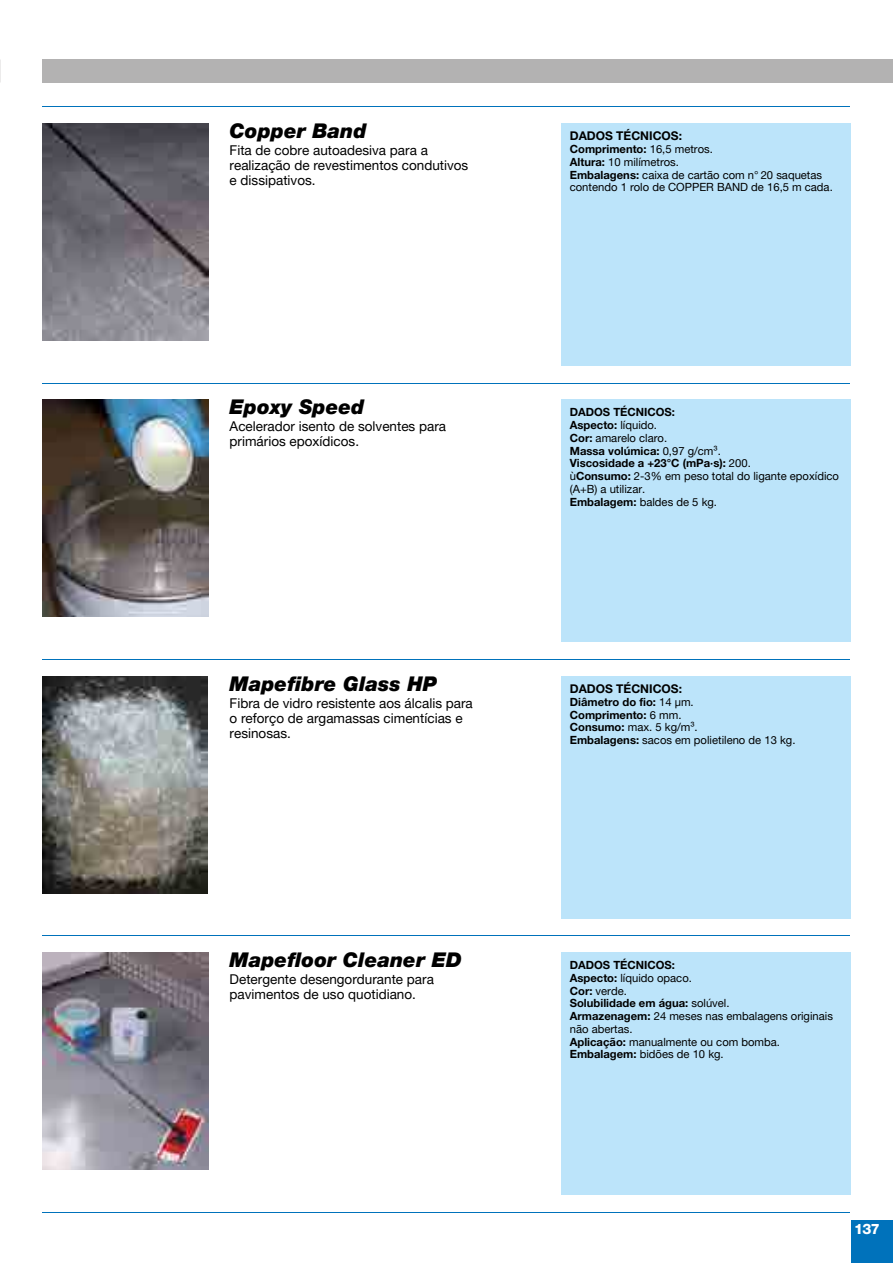
<style>
.page{position:relative;width:893px;height:1263px;background:#fff}
.page>*{position:absolute;margin:0;border:0;box-sizing:border-box;transform-origin:0 0}
.t1{font:italic 900 20.25px "Helvetica Neue LTW1 G";color:#000}
.t2{font:800 14.25px "Helvetica Neue LTW1 G";color:#fff}
.t3{font:13.5px/15px "Helvetica Neue LTW1 G";color:#000}
.t4{font:700 12px "Helvetica Neue LTW1 G";color:#000}
.t5{font:11.25px/12.8px "Helvetica Neue LTW1 G";color:#000}
.t6{font:700 11.25px/12.8px "Helvetica Neue LTW1 G";color:#000}
.s1{font-weight:700}
.s2{font-weight:400}
</style>
<div class="page">
<hr style="left:43px;top:383px;width:807px;height:1px;background:#0072bb">
<hr style="left:43px;top:659px;width:807px;height:1px;background:#0072bb">
<hr style="left:43px;top:935px;width:807px;height:1px;background:#0072bb">
<hr style="left:43px;top:1212px;width:807px;height:1px;background:#0072bb">
<hr style="left:43px;top:106px;width:807px;height:1px;background:#0072bb">
<div style="left:851px;top:1220px;width:42px;height:43px;background:#0072bb"></div>
<div style="left:43px;top:60px;width:850px;height:23px;background:#b3b2b2"></div>
<div style="left:561px;top:952px;width:289px;height:243px;background:#bce4fa"></div>
<img style="left:43px;top:952px;width:165px;height:217px">
<div style="left:561px;top:676px;width:289px;height:242px;background:#bce4fa"></div>
<img style="left:43px;top:676px;width:165px;height:217px">
<div style="left:561px;top:400px;width:289px;height:242px;background:#bce4fa"></div>
<img style="left:43px;top:400px;width:165px;height:217px">
<div style="left:561px;top:123px;width:289px;height:243px;background:#bce4fa"></div>
<img style="left:43px;top:123px;width:165px;height:217px">
<h1 class="t1" style="left:230px;top:118px;width:138px">Copper Band</h1>
<p class="t3" style="left:230px;top:142px;width:240px">Fita de cobre autoadesiva para a realização de revestimentos condutivos e dissipativos.</p>
<h1 class="t1" style="left:230px;top:395px;width:136px">Epoxy Speed</h1>
<p class="t3" style="left:230px;top:419px;width:218px">Acelerador isento de solventes para primários epoxídicos.</p>
<h1 class="t1" style="left:230px;top:671px;width:209px">Mapefibre Glass HP</h1>
<p class="t3" style="left:230px;top:695px;width:245px">Fibra de vidro resistente aos álcalis para o reforço de argamassas cimentícias e resinosas.</p>
<h1 class="t1" style="left:230px;top:948px;width:234px">Mapefloor Cleaner ED</h1>
<p class="t3" style="left:230px;top:972px;width:206px">Detergente desengordurante para pavimentos de uso quotidiano.</p>
<p class="t4" style="left:570px;top:129px;width:114px">DADOS TÉCNICOS:</p>
<p class="t5" style="left:570px;top:143px;width:264px"><span class="s1">Comprimento:</span> 16,5 metros.<br><span class="s1">Altura:</span> 10 milímetros.<br><span class="s1">Embalagens:</span> caixa de cartão com n° 20 saquetas contendo 1 rolo de COPPER BAND de 16,5 m cada.</p>
<p class="t5" style="left:570px;top:406px;width:271px"><span class="s1">DADOS TÉCNICOS:<br>Aspecto:</span> líquido.<br><span class="s1">Cor:</span> amarelo claro.<br><span class="s1">Massa volúmica:</span> 0,97 g/cm³.<br><span class="s1">Viscosidade a +23°C (mPa·s):</span> 200.<br>ù<span class="s1">Consumo:</span> 2-3% em peso total do ligante epoxídico (A+B) a utilizar.<br><span class="s1">Embalagem:</span> baldes de 5 kg.</p>
<p class="t4" style="left:570px;top:681px;width:114px">DADOS TÉCNICOS:</p>
<p class="t6" style="left:570px;top:695px;width:227px">Diâmetro do fio: <span class="s2">14 µm.<br></span>Comprimento: <span class="s2">6 mm.<br></span>Consumo: <span class="s2">max. 5 kg/m³.<br></span>Embalagens: <span class="s2">sacos em polietileno de 13 kg.</span></p>
<p class="t5" style="left:570px;top:959px;width:265px"><span class="s1">DADOS TÉCNICOS:<br>Aspecto:</span> líquido opaco.<br><span class="s1">Cor:</span> verde.<br><span class="s1">Solubilidade em água:</span> solúvel.<br><span class="s1">Armazenagem:</span> 24 meses nas embalagens originais não abertas.<br><span class="s1">Aplicação:</span> manualmente ou com bomba.<br><span class="s1">Embalagem:</span> bidões de 10 kg.</p>
<p class="t2" style="left:854px;top:1220px;width:27px">137</p>
</div>
